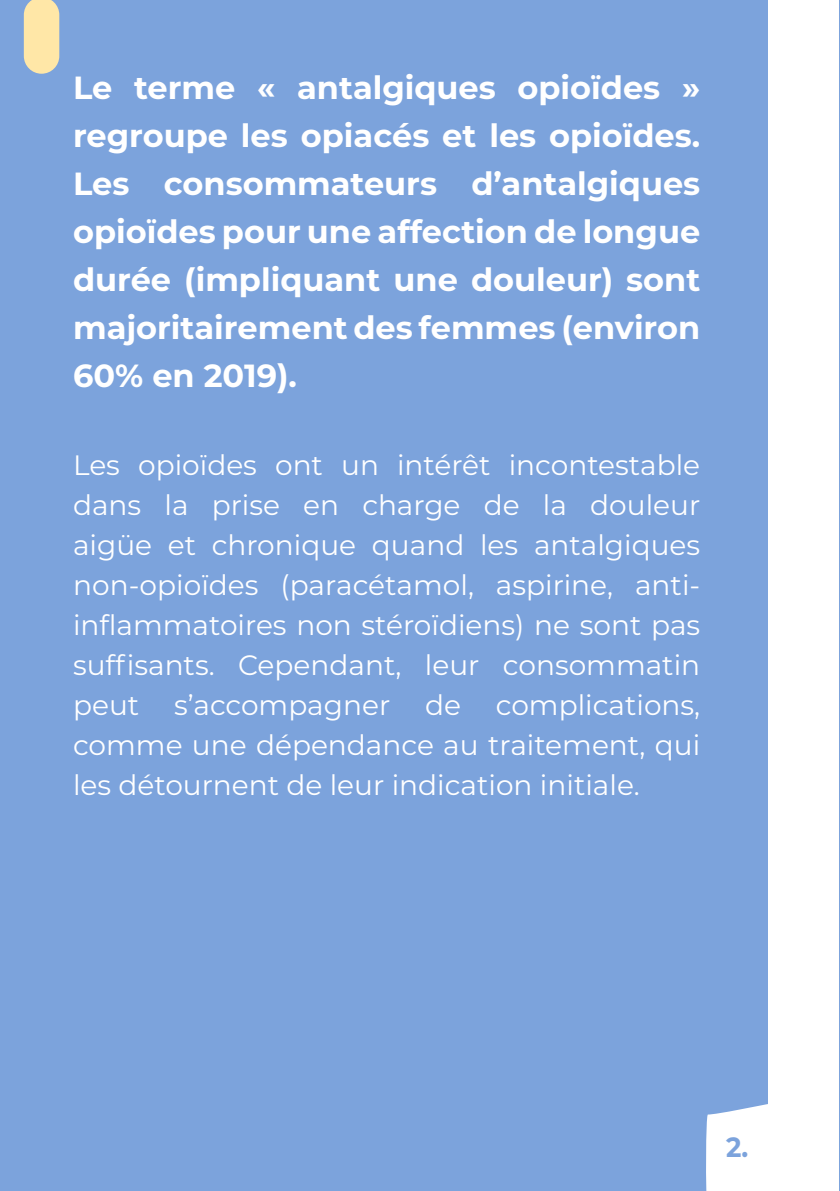
<style>
.page{position:relative;width:840px;height:1191px;background:#fff}
.page>*{position:absolute;margin:0;border:0;box-sizing:border-box;transform-origin:0 0}
.t1{font:700 32px/48px "Montserrat";color:#fff;text-align:justify}
.t2{font:28px/40px "Montserrat";color:#fff;text-align:justify}
.t3{font:700 27.8px "Montserrat";color:#7ca3dc;scale:.93 1}
</style>
<div class="page">
<hr style="left:838px;top:0;width:1px;height:1191px;background:#7ca3dc">
<div style="left:0;top:0;width:767px;height:1191px;background:#7ca3dc"></div>
<svg style="left:706px;top:1103px;width:62px;height:88px;background:#f4f7fc"></svg>
<svg style="left:24px;top:0;width:35px;height:74px;background:#f4e1ab"></svg>
<p class="t1" style="left:73px;top:62px;width:628px">Le terme « antalgiques opioïdes » regroupe les opiacés et les opioïdes.<br>Les consommateurs d’antalgiques opioïdes pour une affection de longue durée (impliquant une douleur) sont majoritairement des femmes (environ 60% en 2019).</p>
<p class="t2" style="left:73px;top:444px;width:628px">Les opioïdes ont un intérêt incontestable dans la prise en charge de la douleur aigüe et chronique quand les antalgiques non-opioïdes (paracétamol, aspirine, anti&shy;inflammatoires non stéroïdiens) ne sont pas suffisants. Cependant, leur consommatin peut s’accompagner de complications, comme une dépendance au traitement, qui les détournent de leur indication initiale.</p>
<p class="t3" style="left:725px;top:1126px;width:26px">2.</p>
</div>
